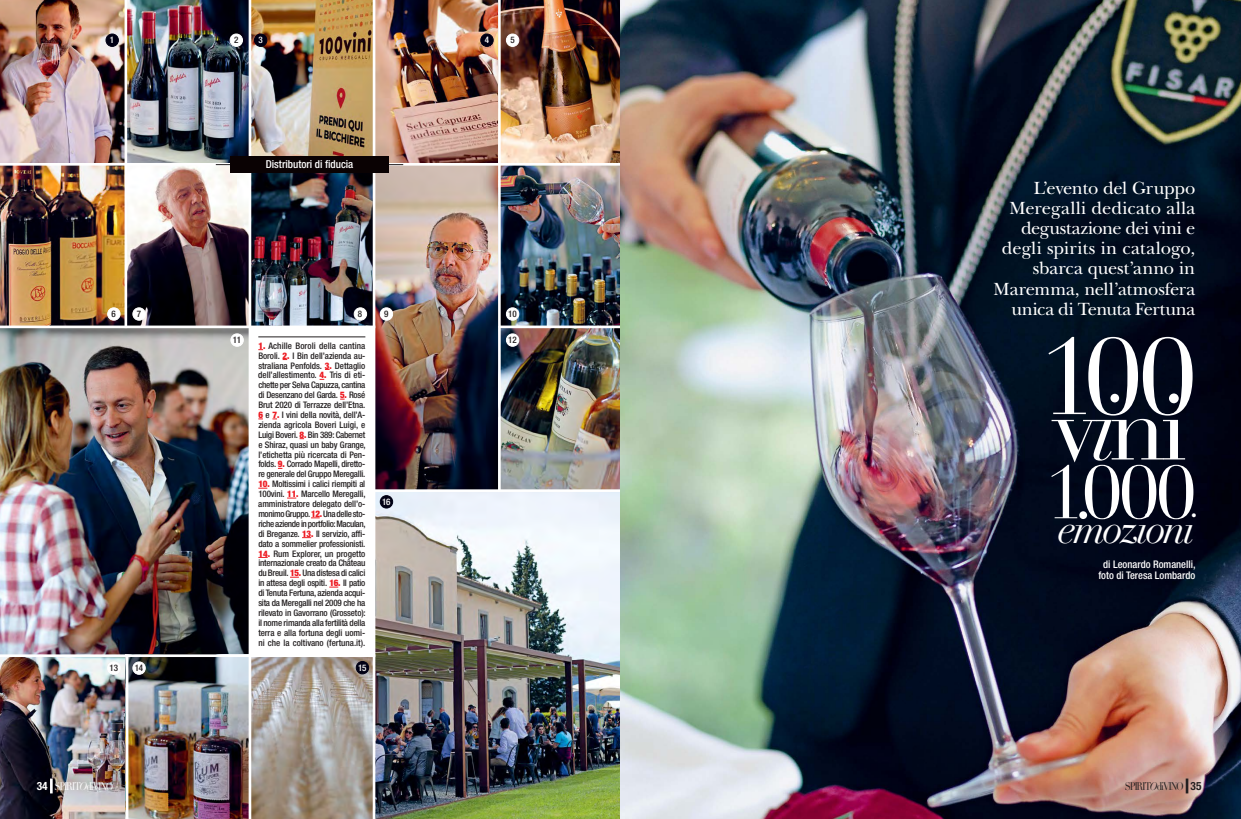
<style>
.page{position:relative;width:1241px;height:819px;background:#fff}
.page>*{position:absolute;margin:0;border:0;box-sizing:border-box;transform-origin:0 0}
.t1{font:106.14px "Didot LH";color:#fff}
.t2{font:92.23px "Didot LH";color:#fff}
.t3{font:73.5px "Didot LH";color:#fff}
.t4{font:italic 41.65px "Didot LH";letter-spacing:-.06em;color:#fff}
.t5{font:18.38px/20.1px "New Baskerville";letter-spacing:-.005em;color:#fff;text-align:right}
.t6{font:500 condensed 10.94px "Helvetica Neue LT Std";color:#fff}
.t7{font:10.94px "Didot LH";letter-spacing:-.135em;color:#fff;scale:.85 1}
.t8{font:10.94px "Didot LH";letter-spacing:-.135em;color:#231f20;scale:.85 1}
.t9{font:500 condensed 10.5px/11.4px "Helvetica Neue LT Std";color:#fff;text-align:center}
.t10{font:500 condensed 9.01px/9.9px "Helvetica Neue LT Std";letter-spacing:-.02em;color:#231f20;text-align:justify}
.t11{font:500 condensed 9.01px "Helvetica Neue LT Std";color:#fff}
.s1{font-family:"Helvetica Neue LT Std";font-weight:700;font-stretch:condensed;font-size:11.38px}
.s2{font-style:italic}
.s3{font-weight:900;color:#ed1d24}
</style>
<div class="page">
<img style="left:0;top:0;width:248px;height:654px">
<img style="left:0;top:657px;width:372px;height:162px">
<img style="left:375px;top:0;width:123px;height:489px">
<img style="left:251px;top:0;width:121px;height:325px">
<img style="left:375px;top:492px;width:245px;height:327px">
<img style="left:500px;top:0;width:120px;height:325px">
<img style="left:500px;top:328px;width:120px;height:161px">
<hr style="left:258px;top:336px;width:107px;height:1px;background:#231f20">
<hr style="left:50px;top:778px;width:3px;height:15px;background:#fff">
<hr style="left:0;top:163px;width:620px;height:3px;background:#fff">
<hr style="left:248px;top:0;width:3px;height:819px;background:#fff">
<hr style="left:124px;top:0;width:3px;height:328px;background:#fff">
<hr style="left:0;top:325px;width:375px;height:3px;background:#fff">
<hr style="left:126px;top:655px;width:2px;height:164px;background:#fff">
<hr style="left:216px;top:164px;width:187px;height:1px;background:#231f20">
<div style="left:230px;top:157px;width:158px;height:16px;background:#0a0203"></div>
<div style="left:230px;top:34px;width:12px;height:12px;background:#fff;border-radius:50%"></div>
<div style="left:230px;top:34px;width:13px;height:13px;border:1px solid #fff;border-radius:50%"></div>
<div style="left:108px;top:308px;width:12px;height:12px;background:#fff;border-radius:50%"></div>
<div style="left:107px;top:307px;width:13px;height:13px;border:1px solid #fff;border-radius:50%"></div>
<div style="left:108px;top:662px;width:12px;height:12px;background:#fff;border-radius:50%"></div>
<div style="left:107px;top:661px;width:13px;height:13px;border:1px solid #fff;border-radius:50%"></div>
<div style="left:133px;top:308px;width:12px;height:12px;background:#fff;border-radius:50%"></div>
<div style="left:132px;top:307px;width:14px;height:13px;border:1px solid #fff;border-radius:50%"></div>
<div style="left:133px;top:662px;width:12px;height:12px;background:#fff;border-radius:50%"></div>
<div style="left:132px;top:661px;width:14px;height:13px;border:1px solid #fff;border-radius:50%"></div>
<div style="left:354px;top:308px;width:12px;height:12px;background:#fff;border-radius:50%"></div>
<div style="left:354px;top:307px;width:13px;height:13px;border:1px solid #fff;border-radius:50%"></div>
<div style="left:506px;top:308px;width:12px;height:12px;background:#fff;border-radius:50%"></div>
<div style="left:506px;top:307px;width:13px;height:13px;border:1px solid #fff;border-radius:50%"></div>
<div style="left:506px;top:334px;width:12px;height:12px;background:#fff;border-radius:50%"></div>
<div style="left:506px;top:333px;width:13px;height:14px;border:1px solid #fff;border-radius:50%"></div>
<div style="left:380px;top:308px;width:12px;height:12px;background:#fff;border-radius:50%"></div>
<div style="left:380px;top:307px;width:13px;height:13px;border:1px solid #fff;border-radius:50%"></div>
<div style="left:231px;top:334px;width:12px;height:12px;background:#fff;border-radius:50%"></div>
<div style="left:230px;top:333px;width:14px;height:14px;border:1px solid #fff;border-radius:50%"></div>
<div style="left:506px;top:34px;width:12px;height:12px;background:#fff;border-radius:50%"></div>
<div style="left:506px;top:34px;width:13px;height:13px;border:1px solid #fff;border-radius:50%"></div>
<div style="left:106px;top:34px;width:12px;height:12px;background:#000014;border-radius:50%"></div>
<div style="left:105px;top:34px;width:14px;height:13px;border:1px solid #000014;border-radius:50%"></div>
<div style="left:254px;top:34px;width:13px;height:12px;background:#000014;border-radius:50%"></div>
<div style="left:254px;top:34px;width:13px;height:13px;border:1px solid #000014;border-radius:50%"></div>
<div style="left:480px;top:34px;width:13px;height:12px;background:#000014;border-radius:50%"></div>
<div style="left:480px;top:34px;width:13px;height:13px;border:1px solid #000014;border-radius:50%"></div>
<div style="left:380px;top:495px;width:12px;height:13px;background:#000014;border-radius:50%"></div>
<div style="left:380px;top:495px;width:13px;height:13px;border:1px solid #000014;border-radius:50%"></div>
<div style="left:356px;top:661px;width:12px;height:12px;background:#000014;border-radius:50%"></div>
<div style="left:356px;top:661px;width:13px;height:13px;border:1px solid #000014;border-radius:50%"></div>
<img style="left:620px;top:0;width:620px;height:819px">
<hr style="left:1185px;top:778px;width:3px;height:15px;background:#231f20">
<p class="t11" style="left:110px;top:35px;width:6px">1</p>
<p class="t11" style="left:258px;top:35px;width:6px">3</p>
<p class="t11" style="left:484px;top:35px;width:6px">4</p>
<p class="t10" style="left:510px;top:35px;width:6px">5</p>
<p class="t10" style="left:234px;top:35px;width:6px">2</p>
<p class="t10" style="left:112px;top:309px;width:6px">6</p>
<p class="t10" style="left:137px;top:309px;width:6px">7</p>
<p class="t10" style="left:109px;top:663px;width:10px">13</p>
<p class="t10" style="left:135px;top:663px;width:10px">14</p>
<p class="t7" style="left:37px;top:779px;width:92px"><span class="s1">34</span> SPIRIT<span class="s2">O</span>diVINO</p>
<p class="t6" style="left:266px;top:157px;width:89px">Distributori di fiducia</p>
<p class="t10" style="left:233px;top:335px;width:10px">11</p>
<p class="t10" style="left:357px;top:308px;width:6px">8</p>
<p class="t10" style="left:508px;top:309px;width:10px">10</p>
<p class="t10" style="left:508px;top:335px;width:10px">12</p>
<p class="t10" style="left:384px;top:309px;width:6px">9</p>
<p class="t10" style="left:258px;top:340px;width:109px"><span class="s3">1.</span> Achille Boroli della cantina Boroli. <span class="s3">2.</span> I Bin dell’azienda au&shy;straliana Penfolds. <span class="s3">3.</span> Dettaglio dell’allestimento. <span class="s3">4.</span> Tris di eti&shy;chette per Selva Capuzza, cantina di Desenzano del Garda. <span class="s3">5.</span> Rosé Brut 2020 di Terrazze dell’Etna.<br><span class="s3">6</span> e <span class="s3">7.</span> I vini della novità, dell’A&shy;zienda agricola Boveri Luigi, e Luigi Boveri. <span class="s3">8.</span> Bin 389: Cabernet e Shiraz, quasi un baby Grange, l’etichetta più ricercata di Pen&shy;folds. <span class="s3">9.</span> Corrado Mapelli, diretto&shy;re generale del Gruppo Meregalli.</p>
<p class="t10" style="left:258px;top:479px;width:109px"><span class="s3">10.</span> Moltissimi i calici riempiti al 100vini. <span class="s3">11.</span> Marcello Meregalli, amministratore delegato dell’o&shy;monimo Gruppo. <span class="s3">12.</span> Una delle sto&shy;riche aziende in portfolio: Maculan, di Breganze. <span class="s3">13.</span> Il servizio, affi&shy;dato a sommelier professionisti.</p>
<p class="t10" style="left:258px;top:548px;width:109px"><span class="s3">14.</span> Rum Explorer, un progetto internazionale creato da Château du Breuil. <span class="s3">15.</span> Una distesa di calici in attesa degli ospiti. <span class="s3">16.</span> Il patio di Tenuta Fertuna, azienda acqui&shy;sita da Meregalli nel 2009 che ha rilevato in Gavorrano (Grosseto): il nome rimanda alla fertilità della terra e alla fortuna degli uomi&shy;ni che la coltivano (fertuna.it).</p>
<p class="t11" style="left:382px;top:496px;width:10px">16</p>
<p class="t11" style="left:358px;top:662px;width:10px">15</p>
<h3 class="t5" style="left:993px;top:178px;width:203px">L’evento del Gruppo<br>Meregalli dedicato alla degustazione dei vini e degli spirits in catalogo, sbarca quest’anno in<br>Maremma, nell’atmosfera unica di Tenuta Fertuna</h3>
<h1 class="t1" style="left:1039px;top:314px;width:157px">100</h1>
<h2 class="t2" style="left:1053px;top:372px;width:136px">v<span class="s2">i</span>ni</h2>
<h3 class="t3" style="left:1045px;top:449px;width:151px">1.000</h3>
<h3 class="t4" style="left:1058px;top:503px;width:138px">emozioni</h3>
<p class="t9" style="left:1098px;top:558px;width:99px">di Leonardo Romanelli, foto di Teresa Lombardo</p>
<p class="t8" style="left:1124px;top:779px;width:92px">SPIRIT<span class="s2">O</span>diVINO <span class="s1">35</span></p>
</div>
